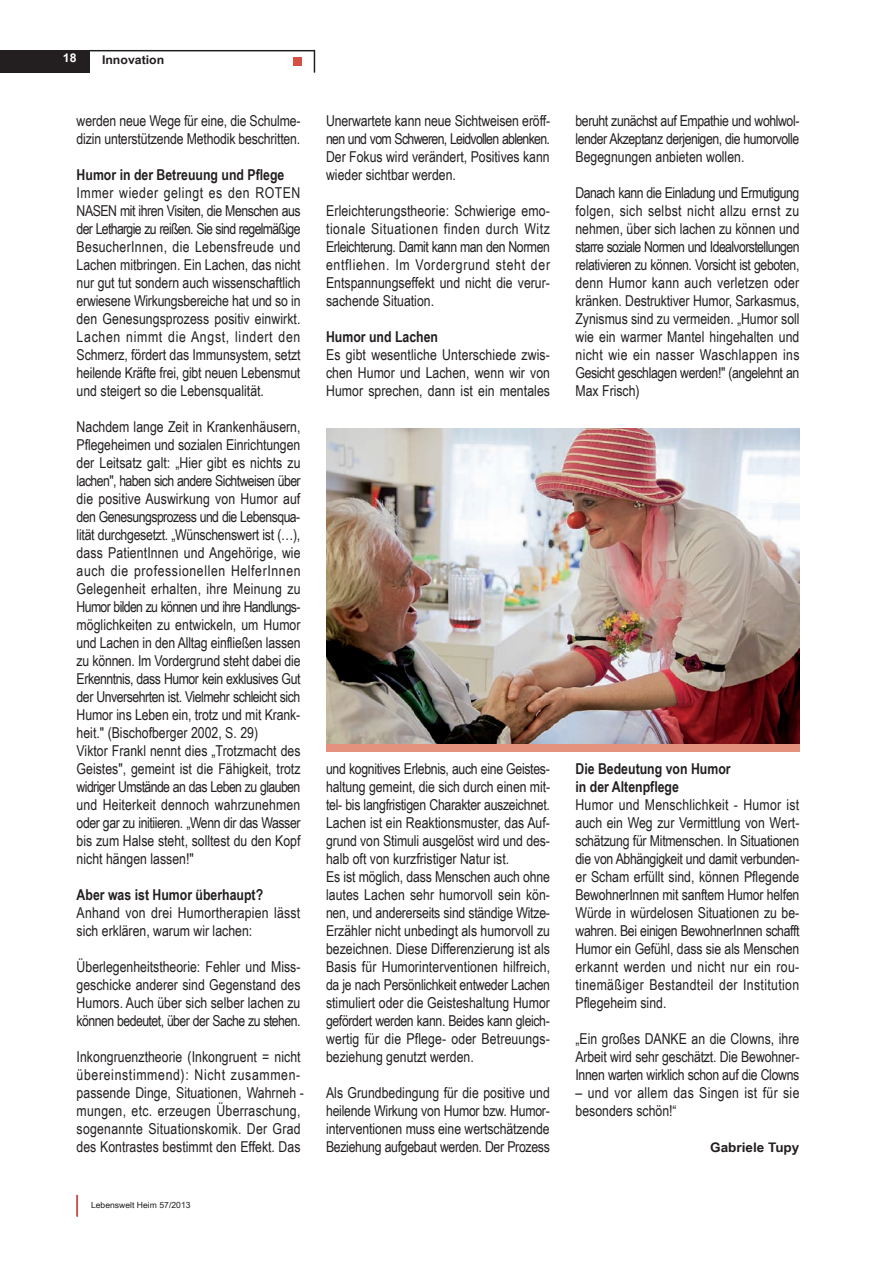
<style>
.page{position:relative;width:893px;height:1263px;background:#fff}
.page>*{position:absolute;margin:0;border:0;box-sizing:border-box;transform-origin:0 0}
.t1{font:15px/18px "Arial Narrow";color:#231f20;text-align:justify}
.t2{font:700 15px/18px "Arial Narrow";color:#231f20}
.t3{font:15px/18px "Arial Narrow";letter-spacing:.02em;color:#231f20}
.t4{font:700 13.2px "Arial Narrow";color:#231f20;scale:1.25 1}
.t5{font:700 12px "Arial Narrow";color:#231f20;scale:1.25 1}
.t6{font:700 12px "Arial Narrow";color:#fff;scale:1.25 1}
.t7{font:8.4px "Arial Narrow";color:#231f20;scale:1.25 1}
</style>
<div class="page">
<div style="left:0;top:50px;width:89px;height:22px;background:#231f20"></div>
<svg style="left:314px;top:50px;width:1px;height:23px"></svg>
<hr style="left:89px;top:50px;width:225px;height:1px;background:#231f20">
<div style="left:293px;top:57px;width:9px;height:8px;background:#d45044"></div>
<svg style="left:77px;top:1195px;width:1px;height:21px"></svg>
<div style="left:326px;top:433px;width:473px;height:319px;background:#e4927e"></div>
<img style="left:326px;top:429px;width:473px;height:315px">
<p class="t6" style="left:63px;top:51px;width:12px">18</p>
<p class="t5" style="left:102px;top:53px;width:51px">Innovation</p>
<p class="t1" style="left:77px;top:112px;width:225px">werden neue Wege für eine, die Schul me - dizin unterstützende Methodik beschritten.</p>
<p class="t2" style="left:77px;top:166px;width:209px">Humor in der Betreuung und Pflege</p>
<p class="t1" style="left:77px;top:184px;width:226px">Immer wieder gelingt es den ROTEN NASEN mit ihren Visiten, die Menschen aus der Lethargie zu reißen. Sie sind regelmäßige BesucherInnen, die Lebensfreude und Lachen mitbringen. Ein Lachen, das nicht nur gut tut sondern auch wissenschaftlich erwiesene Wirkungsbereiche hat und so in den Genesungsprozess positiv einwirkt.<br>Lachen nimmt die Angst, lindert den Schmerz, fördert das Immunsystem, setzt heilende Kräfte frei, gibt neuen Lebens mut und steigert so die Lebensqualität.</p>
<p class="t1" style="left:77px;top:418px;width:226px;text-align:left">Nachdem lange Zeit in Krankenhäusern, Pflegeheimen und sozialen Einrichtungen der Leitsatz galt: „Hier gibt es nichts zu lachen", haben sich andere Sichtweisen über die positive Auswirkung von Humor auf den Genesungsprozess und die Lebens qua - li tät durchgesetzt. „Wünschenswert ist (…), dass PatientInnen und Angehörige, wie auch die professionellen HelferInnen Gelegenheit erhalten, ihre Meinung zu Humor bilden zu können und ihre Handlungs - möglichkeiten zu entwickeln, um Humor und Lachen in den Alltag einfließen lassen zu können. Im Vordergrund steht dabei die Erkenntnis, dass Humor kein exklusives Gut der Unversehrten ist. Vielmehr schleicht sich Humor ins Leben ein, trotz und mit Krank - heit." (Bischofberger 2002, S. 29)<br>Viktor Frankl nennt dies „Trotzmacht des Geistes", gemeint ist die Fähigkeit, trotz widriger Umstände an das Leben zu glauben und Heiterkeit dennoch wahrzunehmen oder gar zu initiieren. „Wenn dir das Wasser bis zum Halse steht, solltest du den Kopf nicht hängen lassen!"</p>
<p class="t2" style="left:77px;top:886px;width:188px">Aber was ist Humor überhaupt?</p>
<p class="t1" style="left:77px;top:904px;width:225px">Anhand von drei Humortherapien lässt sich erklären, warum wir lachen:</p>
<p class="t1" style="left:77px;top:958px;width:225px">Überlegenheitstheorie: Fehler und Miss - geschicke anderer sind Gegenstand des Humors. Auch über sich selber lachen zu können bedeutet, über der Sache zu stehen.</p>
<p class="t1" style="left:77px;top:1048px;width:229px;text-align:left">Inkongruenztheorie (Inkongruent = nicht übereinstimmend): Nicht zusammen&shy;passende Dinge, Situationen, Wahrneh - m ungen, etc. erzeugen Überraschung, sogenannte Situationskomik. Der Grad des Kontrastes bestimmt den Effekt. Das</p>
<p class="t7" style="left:91px;top:1200px;width:81px">Lebenswelt Heim 57/2013</p>
<p class="t1" style="left:326px;top:112px;width:226px">Unerwartete kann neue Sichtweisen eröff&shy;nen und vom Schweren, Leidvollen ablenken.<br>Der Fokus wird verändert, Positives kann wieder sichtbar werden.</p>
<p class="t1" style="left:326px;top:202px;width:226px">Erleichterungstheorie: Schwierige emo&shy;tionale Situationen finden durch Witz Erleichterung. Damit kann man den Normen entfliehen. Im Vordergrund steht der Entspannungseffekt und nicht die verur&shy;sachende Situation.</p>
<p class="t2" style="left:326px;top:328px;width:114px">Humor und Lachen</p>
<p class="t1" style="left:326px;top:346px;width:225px">Es gibt wesentliche Unterschiede zwis&shy;chen Humor und Lachen, wenn wir von Humor sprechen, dann ist ein mentales</p>
<p class="t1" style="left:326px;top:760px;width:226px;text-align:left">und kognitives Erlebnis, auch eine Geistes - haltung gemeint, die sich durch einen mit&shy;tel- bis langfristigen Charakter auszeichnet.<br>Lachen ist ein Reaktionsmuster, das Auf - grund von Stimuli ausgelöst wird und des - halb oft von kurzfristiger Natur ist.<br>Es ist möglich, dass Menschen auch ohne lautes Lachen sehr humorvoll sein kön&shy;nen, und andererseits sind ständige Witze-Erzähler nicht unbedingt als humorvoll zu bezeichnen. Diese Differenzierung ist als Basis für Humorinterventionen hilfreich, da je nach Persönlichkeit entweder Lachen stimuliert oder die Geisteshaltung Humor gefördert werden kann. Beides kann gleich&shy;wertig für die Pflege- oder Betreuungs - beziehung genutzt werden.</p>
<p class="t1" style="left:326px;top:1084px;width:225px">Als Grundbedingung für die positive und heilende Wirkung von Humor bzw. Humor - interventionen muss eine wert schätzende Beziehung aufgebaut werden. Der Prozess</p>
<p class="t1" style="left:575px;top:112px;width:225px">beruht zunächst auf Empathie und wohlwol&shy;lender Akzeptanz derjenigen, die humorvolle Begegnungen anbieten wollen.</p>
<p class="t1" style="left:575px;top:184px;width:226px">Danach kann die Einladung und Ermutigung folgen, sich selbst nicht allzu ernst zu nehmen, über sich lachen zu können und starre soziale Normen und Idealvorstellungen relativieren zu können. Vorsicht ist geboten, denn Humor kann auch verletzen oder kränken. Destruktiver Humor, Sarkasmus, Zynismus sind zu vermeiden. „Humor soll wie ein warmer Mantel hingehalten und nicht wie ein nasser Waschlappen ins Gesicht geschlagen werden!" (angelehnt an Max Frisch)</p>
<p class="t2" style="left:575px;top:760px;width:157px">Die Bedeutung von Humor in der Altenpflege</p>
<p class="t1" style="left:575px;top:796px;width:226px">Humor und Menschlichkeit - Humor ist auch ein Weg zur Vermittlung von Wert - schätzung für Mitmenschen. In Situationen die von Abhängigkeit und damit verbunden&shy;er Scham erfüllt sind, können Pflegende BewohnerInnen mit sanftem Humor helfen Würde in würdelosen Situationen zu be - wahren. Bei einigen BewohnerInnen schafft Humor ein Gefühl, dass sie als Menschen erkannt werden und nicht nur ein rou&shy;tinemäßiger Bestandteil der Institution Pflegeheim sind.</p>
<p class="t1" style="left:575px;top:1030px;width:225px">„Ein großes DANKE an die Clowns, ihre Arbeit wird sehr geschätzt. Die Bewohner - Innen warten wirklich schon auf die Clowns</p>
<p class="t3" style="left:575px;top:1084px;width:225px">– und vor allem das Singen ist für sie besonders schön!“</p>
<p class="t4" style="left:710px;top:1140px;width:73px">Gabriele Tupy</p>
</div>
